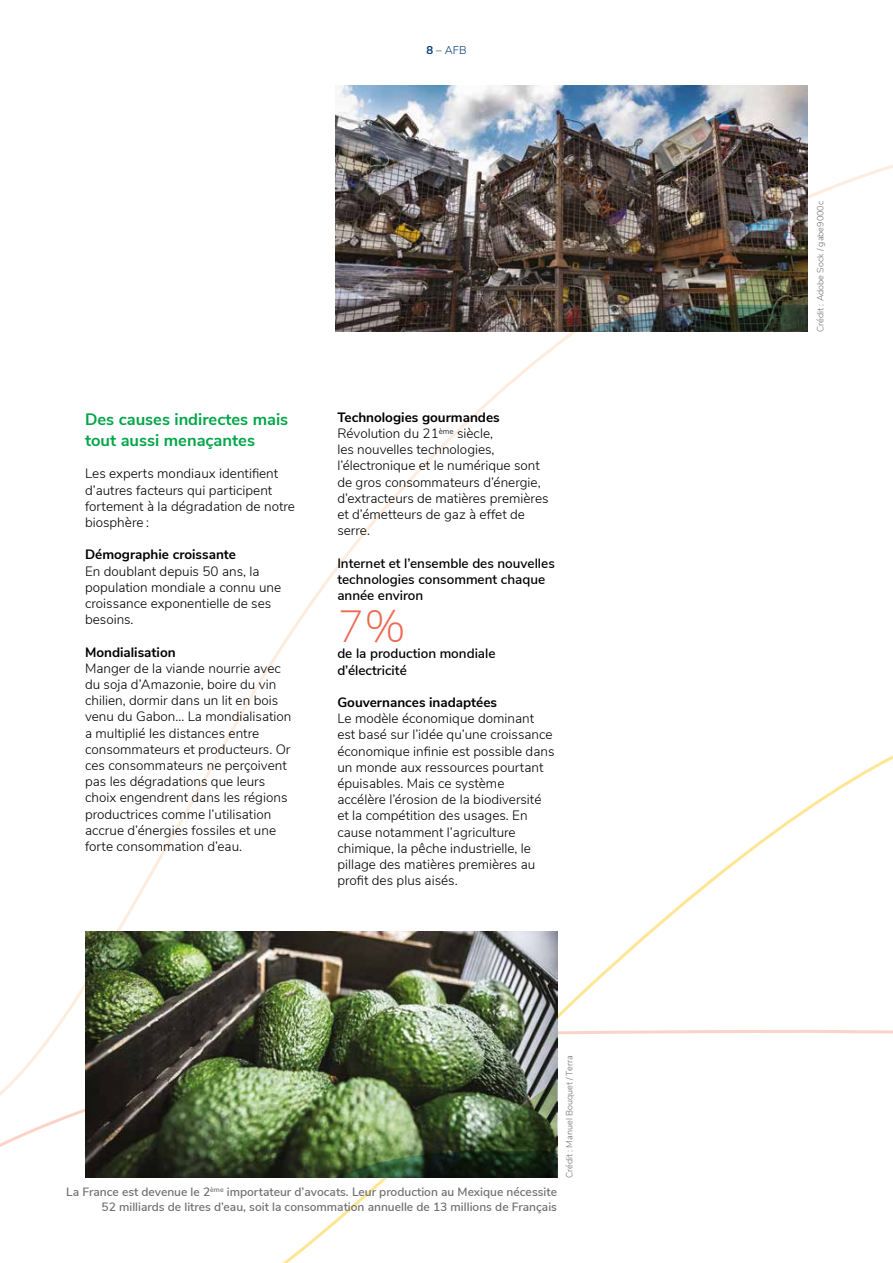
<style>
.page{position:relative;width:893px;height:1263px;background:#fff}
.page>*{position:absolute;margin:0;border:0;box-sizing:border-box;transform-origin:0 0}
.t1{font:200 45px "Nunito Sans";color:#ed6a53}
.t2{font:700 16.5px/21px "Nunito Sans";color:#04a64a}
.t3{font:300 13.5px/16.2px "Nunito Sans";color:#000}
.t4{font:600 13.5px/16.2px "Nunito Sans";color:#000}
.t5{font:700 13.5px "Nunito Sans";color:#000}
.t6{font:600 12px/14.4px "Nunito Sans";color:#706f6f;text-align:right}
.t7{font:300 11.25px "Nunito Sans";color:#003a76}
.t8{font:300 9px "Nunito Sans";color:#706f6f}
.s1{font-weight:700}
</style>
<div class="page">
<svg style="left:282px;top:755px;width:611px;height:508px"></svg>
<svg style="left:0;top:1028px;width:893px;height:137px"></svg>
<img style="left:336px;top:85px;width:472px;height:247px">
<img style="left:584px;top:235px;width:224px;height:97px">
<img style="left:85px;top:931px;width:472px;height:247px">
<img style="left:333px;top:1082px;width:224px;height:96px">
<p class="t7" style="left:426px;top:42px;width:42px"><span class="s1">8</span> – AFB</p>
<p class="t2" style="left:85px;top:408px;width:205px">Des causes indirectes mais tout aussi menaçantes</p>
<p class="t3" style="left:85px;top:465px;width:211px">Les experts mondiaux identifient d’autres facteurs qui participent fortement à la dégradation de notre biosphère :</p>
<p class="t5" style="left:85px;top:545px;width:153px">Démographie croissante</p>
<p class="t3" style="left:85px;top:562px;width:198px">En doublant depuis 50 ans, la population mondiale a connu une croissance exponentielle de ses besoins.</p>
<p class="t5" style="left:85px;top:642px;width:92px">Mondialisation</p>
<p class="t3" style="left:85px;top:659px;width:208px">Manger de la viande nourrie avec du soja d’Amazonie, boire du vin chilien, dormir dans un lit en bois venu du Gabon… La mondialisation a multiplié les distances entre consommateurs et producteurs. Or ces consommateurs ne perçoivent pas les dégradations que leurs choix engendrent dans les régions productrices comme l’utilisation accrue d’énergies fossiles et une forte consommation d’eau.</p>
<p class="t3" style="left:337px;top:408px;width:213px"><span class="s1">Technologies gourmandes<br></span>Révolution du 21<sup>ème</sup> siècle,<br>les nouvelles technologies, l’électronique et le numérique sont de gros consommateurs d’énergie, d’extracteurs de matières premières et d’émetteurs de gaz à effet de serre.</p>
<p class="t4" style="left:337px;top:554px;width:219px">Internet et l’ensemble des nouvelles technologies consomment chaque année environ</p>
<h1 class="t1" style="left:337px;top:594px;width:70px">7%</h1>
<p class="t4" style="left:337px;top:661px;width:71px">d’électricité</p>
<p class="t5" style="left:337px;top:692px;width:161px">Gouvernances inadaptées</p>
<p class="t3" style="left:337px;top:709px;width:219px">Le modèle économique dominant est basé sur l’idée qu’une croissance économique infinie est possible dans un monde aux ressources pourtant épuisables. Mais ce système accélère l’érosion de la biodiversité et la compétition des usages. En cause notamment l’agriculture chimique, la pêche industrielle, le pillage des matières premières au profit des plus aisés.</p>
<p class="t4" style="left:337px;top:645px;width:160px">de la production mondiale</p>
<p class="t6" style="left:66px;top:1184px;width:492px">La France est devenue le 2<sup>ème</sup> importateur d’avocats. Leur production au Mexique nécessite<br>52 milliards de litres d’eau, soit la consommation annuelle de 13 millions de Français</p>
<p class="t8" style="left:563px;top:1178px;width:124px;rotate:-90deg">Crédit : Manuel Bouquet / Terra</p>
<p class="t8" style="left:814px;top:332px;width:132px;rotate:-90deg">Crédit : Adobe Sock / gabe9000c</p>
</div>
